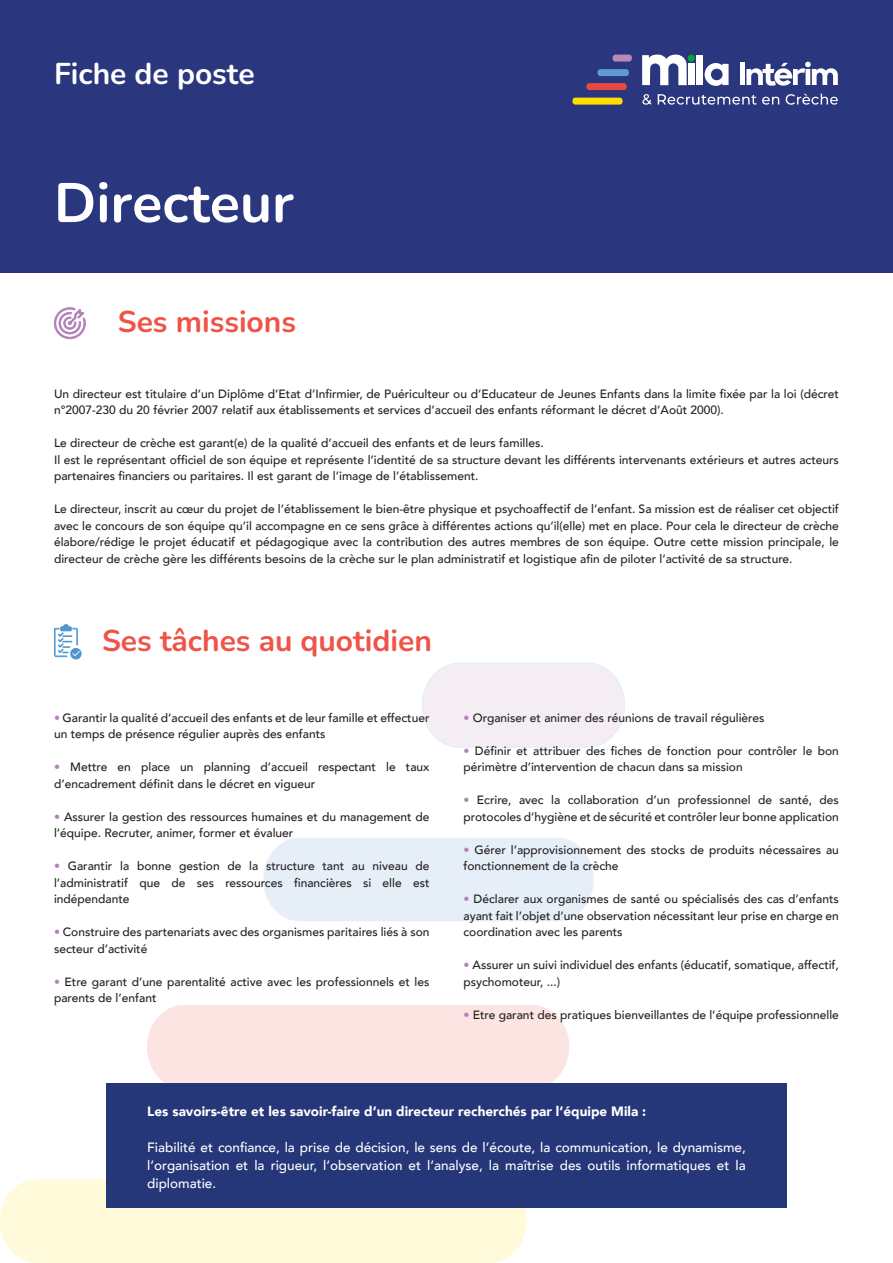
<style>
.page{position:relative;width:893px;height:1263px;background:#fff}
.page>*{position:absolute;margin:0;border:0;box-sizing:border-box;transform-origin:0 0}
.t1{font:200 55.5px "Nunito";color:#fff}
.t2{font:200 30px "Nunito";color:#f05348}
.t3{font:200 30px "Nunito";color:#fff}
.t4{font:500 13.5px/18px "Avenir";color:#fff;text-align:justify}
.t5{font:900 13.5px "Avenir";color:#fff}
.t6{font:500 12px/16.5px "Avenir";color:#231f20}
.s1{color:#b281b9}
</style>
<div class="page">
<div style="left:0;top:1179px;width:526px;height:84px;background:#fffad9"></div>
<div style="left:147px;top:1005px;width:422px;height:78px;background:#fbe4e2"></div>
<div style="left:263px;top:838px;width:331px;height:83px;background:#e6eff8"></div>
<svg style="left:422px;top:662px;width:203px;height:86px;background:#f5eef5"></svg>
<div style="left:106px;top:1083px;width:681px;height:124px;background:#263779"></div>
<div style="left:0;top:0;width:893px;height:272px;background:#2a367d"></div>
<svg style="left:54px;top:307px;width:32px;height:32px"></svg>
<svg style="left:54px;top:624px;width:28px;height:35px"></svg>
<svg style="left:642px;top:94px;width:9px;height:11px"></svg>
<svg style="left:658px;top:94px;width:121px;height:11px"></svg>
<svg style="left:786px;top:94px;width:52px;height:11px"></svg>
<svg style="left:642px;top:55px;width:53px;height:30px"></svg>
<div style="left:688px;top:64px;width:6px;height:21px;background:#fff"></div>
<div style="left:696px;top:56px;width:7px;height:29px;background:#fff"></div>
<svg style="left:705px;top:63px;width:24px;height:23px"></svg>
<hr style="left:740px;top:63px;width:4px;height:22px;background:#fff">
<svg style="left:746px;top:62px;width:92px;height:24px"></svg>
<div style="left:613px;top:55px;width:19px;height:7px;background:#bc87ba;border-radius:3px"></div>
<div style="left:597px;top:69px;width:32px;height:7px;background:#5d9ad3;border-radius:3px"></div>
<div style="left:586px;top:83px;width:41px;height:7px;background:#e8493f;border-radius:3px"></div>
<div style="left:572px;top:98px;width:50px;height:7px;background:#fd0;border-radius:3px"></div>
<p class="t3" style="left:54px;top:53px;width:202px">Fiche de poste</p>
<p class="t1" style="left:54px;top:164px;width:241px">Directeur</p>
<p class="t2" style="left:118px;top:301px;width:180px">Ses missions</p>
<p class="t6" style="left:54px;top:385px;width:786px">Un directeur est titulaire d’un Diplôme d’Etat d’Infirmier, de Puériculteur ou d’Educateur de Jeunes Enfants dans la limite fixée par la loi (décret n°2007-230 du 20 février 2007 relatif aux établissements et services d’accueil des enfants réformant le décret d’Août 2000).</p>
<p class="t6" style="left:54px;top:434px;width:491px">Le directeur de crèche est garant(e) de la qualité d’accueil des enfants et de leurs familles.</p>
<p class="t6" style="left:54px;top:451px;width:786px">Il est le représentant officiel de son équipe et représente l’identité de sa structure devant les différents intervenants extérieurs et autres acteurs partenaires financiers ou paritaires. Il est garant de l’image de l’établissement.</p>
<p class="t6" style="left:54px;top:500px;width:786px;text-align:justify">Le directeur, inscrit au cœur du projet de l’établissement le bien-être physique et psychoaffectif de l’enfant. Sa mission est de réaliser cet objectif avec le concours de son équipe qu’il accompagne en ce sens grâce à différentes actions qu’il(elle) met en place. Pour cela le directeur de crèche élabore/rédige le projet éducatif et pédagogique avec la contribution des autres membres de son équipe. Outre cette mission principale, le directeur de crèche gère les différents besoins de la crèche sur le plan administratif et logistique afin de piloter l’activité de sa structure.</p>
<p class="t2" style="left:102px;top:619px;width:331px">Ses tâches au quotidien</p>
<p class="t6" style="left:54px;top:709px;width:377px"><span class="s1">•</span> Garantir la qualité d’accueil des enfants et de leur famille et effectuer un temps de présence régulier auprès des enfants</p>
<p class="t6" style="left:54px;top:758px;width:377px"><span class="s1">•</span> Mettre en place un planning d’accueil respectant le taux d’encadrement définit dans le décret en vigueur</p>
<p class="t6" style="left:54px;top:808px;width:377px"><span class="s1">•</span> Assurer la gestion des ressources humaines et du management de l’équipe. Recruter, animer, former et évaluer</p>
<p class="t6" style="left:54px;top:857px;width:377px;text-align:justify"><span class="s1">•</span> Garantir la bonne gestion de la structure tant au niveau de l’administratif que de ses ressources financières si elle est indépendante</p>
<p class="t6" style="left:54px;top:923px;width:377px"><span class="s1">•</span> Construire des partenariats avec des organismes paritaires liés à son secteur d’activité</p>
<p class="t6" style="left:54px;top:973px;width:377px"><span class="s1">•</span> Etre garant d’une parentalité active avec les professionnels et les parents de l’enfant</p>
<p class="t6" style="left:463px;top:709px;width:302px"><span class="s1">•</span> Organiser et animer des réunions de travail régulières</p>
<p class="t6" style="left:463px;top:742px;width:377px"><span class="s1">•</span> Définir et attribuer des fiches de fonction pour contrôler le bon périmètre d’intervention de chacun dans sa mission</p>
<p class="t6" style="left:463px;top:791px;width:377px"><span class="s1">•</span> Ecrire, avec la collaboration d’un professionnel de santé, des protocoles d’hygiène et de sécurité et contrôler leur bonne application</p>
<p class="t6" style="left:463px;top:841px;width:377px"><span class="s1">•</span> Gérer l’approvisionnement des stocks de produits nécessaires au fonctionnement de la crèche</p>
<p class="t6" style="left:463px;top:890px;width:377px;text-align:justify"><span class="s1">•</span> Déclarer aux organismes de santé ou spécialisés des cas d’enfants ayant fait l’objet d’une observation nécessitant leur prise en charge en coordination avec les parents</p>
<p class="t6" style="left:463px;top:956px;width:377px"><span class="s1">•</span> Assurer un suivi individuel des enfants (éducatif, somatique, affectif, psychomoteur, ...)</p>
<p class="t6" style="left:463px;top:1006px;width:377px"><span class="s1">•</span> Etre garant des pratiques bienveillantes de l’équipe professionnelle</p>
<p class="t5" style="left:147px;top:1099px;width:500px">Les savoirs-être et les savoir-faire d’un directeur recherchés par l’équipe Mila :</p>
<p class="t4" style="left:147px;top:1137px;width:600px">Fiabilité et confiance, la prise de décision, le sens de l’écoute, la communication, le dynamisme, l’organisation et la rigueur, l’observation et l’analyse, la maîtrise des outils informatiques et la diplomatie.</p>
</div>
